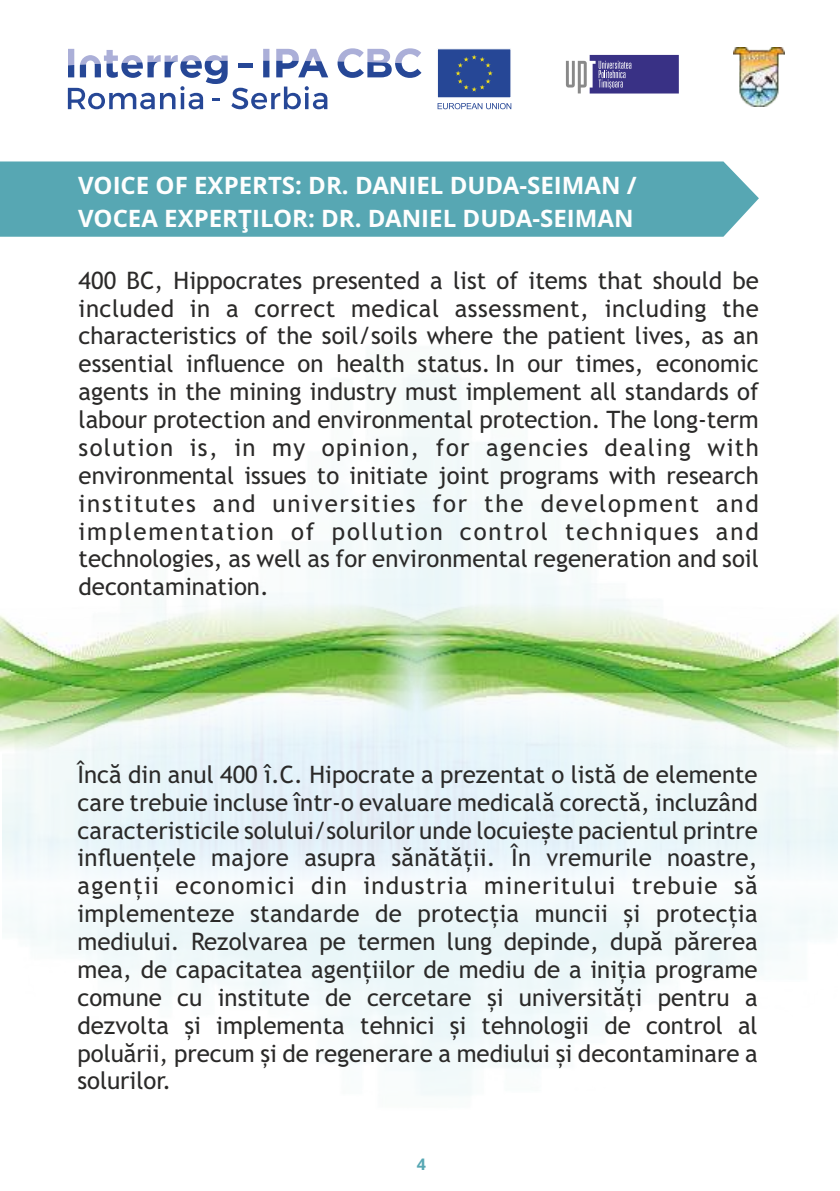
<style>
.page{position:relative;width:840px;height:1191px;background:#fff}
.page>*{position:absolute;margin:0;border:0;box-sizing:border-box;transform-origin:0 0}
.t1{font:24px/27.8px "Trebuchet MS";color:#2b2a29;text-align:justify}
.t2{font:700 24px/32.6px "Open Sans";color:#fefefe}
.t3{font:700 16px "Open Sans";color:#57a7b3}
</style>
<div class="page">
<svg style="left:566px;top:55px;width:112px;height:39px;background:#6a649f"></svg>
<img style="left:733px;top:48px;width:51px;height:58px">
<div style="left:437px;top:49px;width:74px;height:49px;background:#264796;border:1px solid #fefefe"></div>
<svg style="left:437px;top:103px;width:74px;height:6px"></svg>
<svg style="left:337px;top:48px;width:84px;height:30px"></svg>
<svg style="left:68px;top:49px;width:260px;height:60px"></svg>
<svg style="left:455px;top:55px;width:37px;height:37px"></svg>
<div style="left:0;top:161px;width:758px;height:76px;background:#57a7b3"></div>
<img style="left:432px;top:585px;width:405px;height:181px">
<img style="left:0;top:585px;width:432px;height:181px">
<p class="t2" style="left:78px;top:171px;width:560px">VOICE OF EXPERTS: DR. DANIEL DUDA-SEIMAN /<br>VOCEA EXPERŢILOR: DR. DANIEL DUDA-SEIMAN</p>
<p class="t1" style="left:78px;top:268px;width:681px">400 BC, Hippocrates presented a list of items that should be included in a correct medical assessment, including the characteristics of the soil/soils where the patient lives, as an essential influence on health status. In our times, economic agents in the mining industry must implement all standards of labour protection and environmental protection. The long-term solution is, in my opinion, for agencies dealing with environmental issues to initiate joint programs with research institutes and universities for the development and implementation of pollution control techniques and technologies, as well as for environmental regeneration and soil decontamination.</p>
<p class="t1" style="left:77px;top:762px;width:681px">Încă din anul 400 î.C. Hipocrate a prezentat o listă de elemente care trebuie incluse într-o evaluare medicală corectă, incluzând caracteristicile solului/solurilor unde locuiește pacientul printre influențele majore asupra sănătății. În vremurile noastre, agenții economici din industria mineritului trebuie să implementeze standarde de protecția muncii și protecția mediului. Rezolvarea pe termen lung depinde, după părerea mea, de capacitatea agențiilor de mediu de a iniția programe comune cu institute de cercetare și universități pentru a dezvolta și implementa tehnici și tehnologii de control al poluării, precum și de regenerare a mediului și decontaminare a solurilor.</p>
<p class="t3" style="left:416px;top:1157px;width:11px">4</p>
</div>
